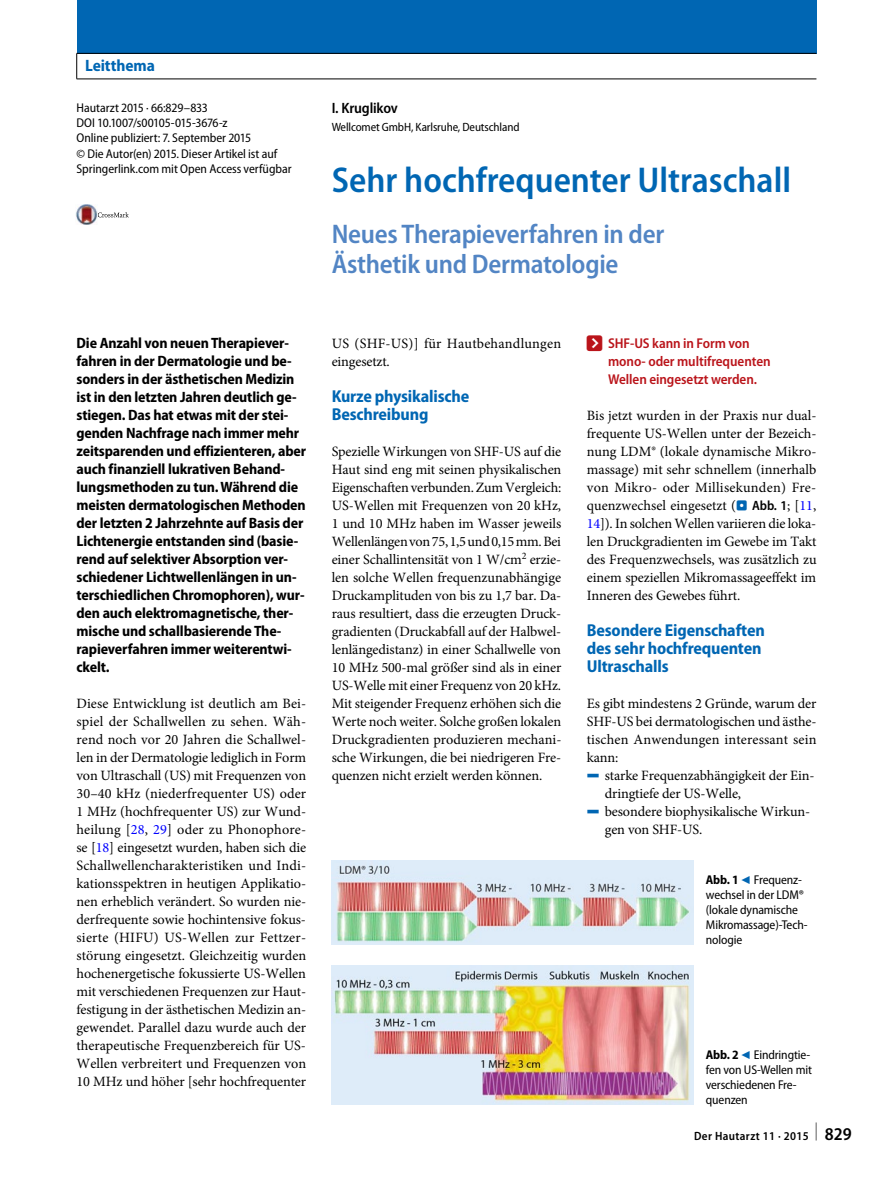
<style>
.page{position:relative;width:893px;height:1187px;background:#fff}
.page>*{position:absolute;margin:0;border:0;box-sizing:border-box;transform-origin:0 0}
.t1{font:600 semi-condensed 36px "Myriad Pro";color:#0066b3}
.t2{font:600 semi-condensed 27px/30px "Myriad Pro";letter-spacing:-.01em;color:#5285c4}
.t3{font:700 semi-condensed 17.25px/18px "Myriad Pro";letter-spacing:-.01em;color:#0066b3}
.t4{font:700 semi-condensed 16.5px "Myriad Pro";letter-spacing:-.005em;color:#0066b3}
.t5{font:700 semi-condensed 15px/18px "Myriad Pro";letter-spacing:-.01em;color:#000}
.t6{font:600 semi-condensed 15px "Myriad Pro";letter-spacing:-.01em;color:#000}
.t7{font:14.25px/18px "Minion Pro";letter-spacing:-.01em;color:#000;text-align:justify}
.t8{font:600 semi-condensed 14.25px/18px "Myriad Pro";letter-spacing:-.005em;color:#ba141a}
.t9{font:14.25px/18px "Minion Pro";letter-spacing:.015em;color:#000}
.t10{font:14.25px "Minion Pro";letter-spacing:.01em;color:#000}
.t11{font:semi-condensed 12.75px/15px "Myriad Pro";letter-spacing:-.01em;color:#000}
.t12{font:semi-condensed 12px "Myriad Pro";letter-spacing:-.01em;color:#000}
.t13{font:600 semi-condensed 12px "Myriad Pro";letter-spacing:.03em;color:#000}
.s1{color:#00f}
.s2{font-family:"Blik Buttons";font-weight:400;font-stretch:normal}
.s3{font-family:"Blik Buttons";font-size:13.5px;color:#0066b3}
.s4{font-family:"Myriad Pro";font-weight:600;font-stretch:semi-condensed;font-size:13.5px}
.s5{font-family:"Blik Buttons";color:#0066b3}
.s6{font-weight:700}
.s7{font-family:"Blik Buttons";font-stretch:normal;font-size:13.5px;color:#0066b3}
.s8{font-size:18px}
</style>
<div class="page">
<img style="left:332px;top:860px;width:361px;height:83px">
<img style="left:332px;top:965px;width:361px;height:139px">
<svg style="left:98px;top:212px;width:31px;height:5px"></svg>
<img style="left:75px;top:204px;width:23px;height:21px">
<div style="left:77px;top:0;width:739px;height:53px;background:#0066b3"></div>
<hr style="left:77px;top:53px;width:739px;height:1px;background:#000">
<hr style="left:77px;top:79px;width:739px;height:1px;background:#000">
<svg style="left:76px;top:54px;width:1px;height:25px"></svg>
<p class="t4" style="left:85px;top:56px;width:71px">Leitthema</p>
<p class="t11" style="left:77px;top:100px;width:217px">Hautarzt 2015 · 66:829–833<br>DOI 10.1007/s00105-015-3676-z<br>Online publiziert: 7. September 2015<br>© Die Autor(en) 2015. Dieser Artikel ist auf Springerlink.com mit Open Access verfügbar</p>
<p class="t5" style="left:77px;top:334px;width:231px">Die Anzahl von neuen Therapiever&shy;fahren in der Dermatologie und be&shy;sonders in der ästhetischen Medizin ist in den letzten Jahren deutlich ge&shy;stiegen. Das hat etwas mit der stei&shy;genden Nachfrage nach immer mehr zeitsparenden und effizienteren, aber auch finanziell lukrativen Behand&shy;lungsmethoden zu tun. Während die meisten dermatologischen Methoden der letzten 2 Jahrzehnte auf Basis der Lichtenergie entstanden sind (basie&shy;rend auf selektiver Absorption ver&shy;schiedener Lichtwellenlängen in un&shy;terschiedlichen Chromophoren), wur&shy;den auch elektromagnetische, ther&shy;mische und schallbasierende The&shy;rapieverfahren immer weiterentwi&shy;ckelt.</p>
<p class="t7" style="left:77px;top:694px;width:231px">Diese Entwicklung ist deutlich am Bei&shy;spiel der Schallwellen zu sehen. Wäh&shy;rend noch vor 20 Jahren die Schallwel&shy;len in der Dermatologie lediglich in Form von Ultraschall (US) mit Frequenzen von 30–40 kHz (niederfrequenter US) oder 1 MHz (hochfrequenter US) zur Wund&shy;heilung [<span class="s1">28</span>, <span class="s1">29</span>] oder zu Phonophore&shy;se [<span class="s1">18</span>] eingesetzt wurden, haben sich die Schallwellencharakteristiken und Indi&shy;kationsspektren in heutigen Applikatio&shy;nen erheblich verändert. So wurden nie&shy;derfrequente sowie hochintensive fokus&shy;sierte (HIFU) US-Wellen zur Fettzer&shy;störung eingesetzt. Gleichzeitig wurden hochenergetische fokussierte US-Wellen mit verschiedenen Frequenzen zur Haut&shy;festigung in der ästhetischen Medizin an&shy;gewendet. Parallel dazu wurde auch der therapeutische Frequenzbereich für US-Wellen verbreitert und Frequenzen von 10 MHz und höher [sehr hochfrequenter</p>
<p class="t6" style="left:332px;top:100px;width:68px">I. Kruglikov</p>
<p class="t12" style="left:332px;top:120px;width:189px">Wellcomet GmbH, Karlsruhe, Deutschland</p>
<h1 class="t1" style="left:332px;top:160px;width:461px">Sehr hochfrequenter Ultraschall</h1>
<h2 class="t2" style="left:332px;top:219px;width:334px">Neues Therapieverfahren in der<br>Ästhetik und Dermatologie</h2>
<p class="t9" style="left:332px;top:334px;width:231px">US (SHF-US)] für Hautbehandlungen eingesetzt.</p>
<p class="t3" style="left:332px;top:387px;width:139px">Kurze physikalische<br>Beschreibung</p>
<p class="t7" style="left:332px;top:442px;width:231px">Spezielle Wirkungen von SHF-US auf die Haut sind eng mit seinen physikalischen Eigenschaften verbunden. Zum Vergleich:<br>US-Wellen mit Frequenzen von 20 kHz, 1 und 10 MHz haben im Wasser jeweils Wellenlängen von 75, 1,5 und 0,15mm. Bei einer Schallintensität von 1 W/cm<sup>2</sup> erzie&shy;len solche Wellen frequenzunabhängige Druckamplituden von bis zu 1,7 bar. Da&shy;raus resultiert, dass die erzeugten Druck&shy;gradienten (Druckabfall auf der Halbwel&shy;lenlängedistanz) in einer Schallwelle von 10 MHz 500-mal größer sind als in einer US-Welle mit einer Frequenz von 20 kHz.<br>Mit steigender Frequenz erhöhen sich die Werte noch weiter. Solche großen lokalen Druckgradienten produzieren mechani&shy;sche Wirkungen, die bei niedrigeren Fre&shy;quenzen nicht erzielt werden können.</p>
<p class="t8" style="left:608px;top:334px;width:164px;text-indent:-21px"><span class="s2">D</span> SHF-US kann in Form von mono- oder multifrequenten<br>Wellen eingesetzt werden.</p>
<p class="t7" style="left:587px;top:406px;width:231px">Bis jetzt wurden in der Praxis nur dual&shy;frequente US-Wellen unter der Bezeich&shy;nung LDM® (lokale dynamische Mikro&shy;massage) mit sehr schnellem (innerhalb von Mikro- oder Millisekunden) Fre&shy;quenzwechsel eingesetzt (<span class="s3">.</span> <span class="s4">Abb. 1</span>; [<span class="s1">11</span>, <span class="s1">14</span>]). In solchen Wellen variieren die loka&shy;len Druckgradienten im Gewebe im Takt des Frequenzwechsels, was zusätzlich zu einem speziellen Mikromassageeffekt im Inneren des Gewebes führt.</p>
<p class="t3" style="left:587px;top:621px;width:180px">Besondere Eigenschaften des sehr hochfrequenten<br>Ultraschalls</p>
<p class="t7" style="left:587px;top:694px;width:231px">Es gibt mindestens 2 Gründe, warum der</p>
<p class="t7" style="left:587px;top:712px;width:231px">SHF-US bei dermatologischen und ästhe-</p>
<p class="t10" style="left:587px;top:729px;width:231px">tischen Anwendungen interessant sein</p>
<p class="t7" style="left:587px;top:748px;width:33px">kann:</p>
<p class="t7" style="left:587px;top:766px;width:229px"><span class="s5">5</span> starke Frequenzabhängigkeit der Ein-</p>
<p class="t7" style="left:605px;top:784px;width:138px">dringtiefe der US-Welle,</p>
<p class="t7" style="left:587px;top:802px;width:225px"><span class="s5">5</span> besondere biophysikalische Wirkun-</p>
<p class="t7" style="left:605px;top:820px;width:99px">gen von SHF-US.</p>
<p class="t11" style="left:706px;top:872px;width:103px"><span class="s6">Abb. 1</span> <span class="s7">9</span> Frequenz&shy;wechsel in der LDM® (lokale dynamische<br>Mikromassage)-Tech&shy;nologie</p>
<p class="t11" style="left:706px;top:1047px;width:108px"><span class="s6">Abb. 2</span> <span class="s7">9</span> Eindringtie&shy;fen von US-Wellen mit verschiedenen Fre&shy;quenzen</p>
<p class="t13" style="left:694px;top:1129px;width:159px">Der Hautarzt 11 · 2015 <sup>|</sup> <span class="s8">829</span></p>
</div>
